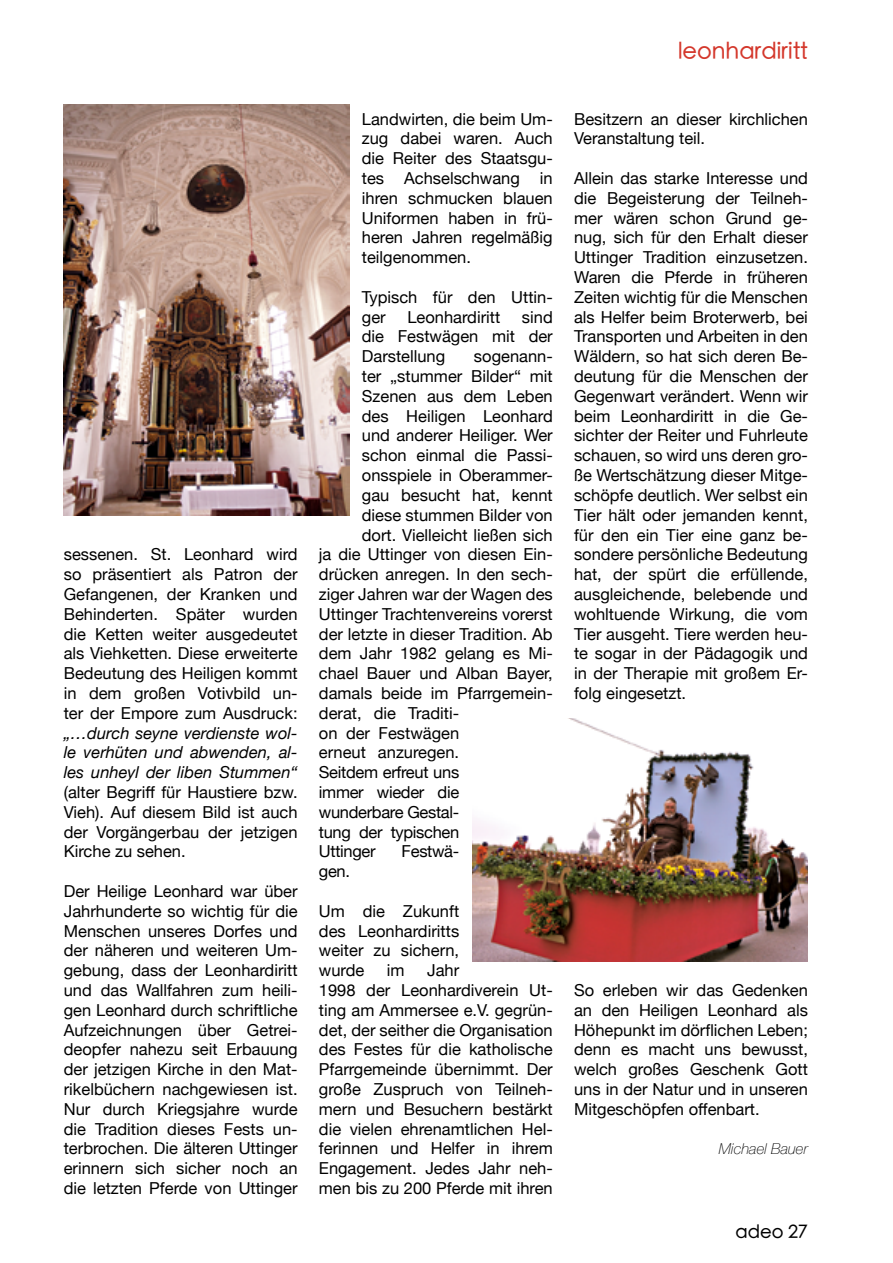
<style>
.page{position:relative;width:893px;height:1263px;background:#fff}
.page>*{position:absolute;margin:0;border:0;box-sizing:border-box;transform-origin:0 0}
.t1{font:500 22.5px "ST Heiti SC";color:#d4372b}
.t2{font:500 18px "ST Heiti SC";color:#000}
.t3{font:16.5px/19.8px "Helvetica Neue";color:#000;text-align:justify}
.t4{font:italic 16.5px/19.8px "Helvetica Neue";color:#000;text-align:justify}
.t5{font:16.5px "Helvetica Neue";letter-spacing:-.02em;color:#000}
.t6{font:italic 100 15px "Helvetica Neue";color:#000}
</style>
<div class="page">
<img style="left:64px;top:105px;width:285px;height:410px">
<img style="left:472px;top:719px;width:336px;height:242px">
<h1 class="t1" style="left:678px;top:39px;width:131px">leonhardiritt</h1>
<p class="t3" style="left:64px;top:545px;width:235px">sessenen. St. Leonhard wird so präsentiert als Patron der Gefangenen, der Kranken und Behinderten. Später wurden die Ketten weiter ausgedeutet als Viehketten. Diese erweiterte Bedeutung des Heiligen kommt in dem großen Votivbild un&shy;ter der Empore zum Ausdruck:</p>
<p class="t4" style="left:64px;top:724px;width:235px">„…durch seyne verdienste wol&shy;le verhüten und abwenden, al&shy;les unheyl der liben Stummen“</p>
<p class="t3" style="left:64px;top:783px;width:235px">(alter Begriff für Haustiere bzw.<br>Vieh). Auf diesem Bild ist auch der Vorgängerbau der jetzigen Kirche zu sehen.</p>
<p class="t3" style="left:64px;top:882px;width:235px">Der Heilige Leonhard war über Jahrhunderte so wichtig für die Menschen unseres Dorfes und der näheren und weiteren Um&shy;gebung, dass der Leonhardiritt und das Wallfahren zum heili&shy;gen Leonhard durch schriftliche Aufzeichnungen über Getrei&shy;deopfer nahezu seit Erbauung der jetzigen Kirche in den Mat&shy;rikelbüchern nachgewiesen ist.<br>Nur durch Kriegsjahre wurde die Tradition dieses Fests un&shy;terbrochen. Die älteren Uttinger erinnern sich sicher noch an die letzten Pferde von Uttinger</p>
<p class="t3" style="left:362px;top:110px;width:192px">Landwirten, die beim Um&shy;zug dabei waren. Auch die Reiter des Staatsgu&shy;tes Achselschwang in ihren schmucken blauen Uniformen haben in frü&shy;heren Jahren regelmäßig teilgenommen.</p>
<p class="t3" style="left:362px;top:288px;width:192px">Typisch für den Uttin&shy;ger</p>
<p class="t3" style="left:362px;top:308px;width:192px;text-indent:160px">sind die Festwägen mit der Darstellung</p>
<p class="t3" style="left:407px;top:308px;width:94px">Leonhardiritt</p>
<p class="t3" style="left:474px;top:347px;width:80px">sogenann-</p>
<p class="t3" style="left:362px;top:367px;width:192px">ter „stummer Bilder“ mit</p>
<p class="t3" style="left:362px;top:387px;width:192px">Szenen aus dem Leben</p>
<p class="t3" style="left:362px;top:407px;width:192px">des Heiligen Leonhard</p>
<p class="t3" style="left:362px;top:427px;width:192px">und anderer Heiliger. Wer</p>
<p class="t3" style="left:362px;top:446px;width:192px">schon einmal die Passi-</p>
<p class="t3" style="left:362px;top:466px;width:192px">onsspiele in Oberammer-</p>
<p class="t3" style="left:362px;top:486px;width:192px">gau besucht hat, kennt</p>
<p class="t3" style="left:362px;top:506px;width:192px">diese stummen Bilder von</p>
<p class="t3" style="left:362px;top:526px;width:192px">dort. Vielleicht ließen sich</p>
<p class="t3" style="left:319px;top:545px;width:235px">ja die Uttinger von diesen Ein-</p>
<p class="t3" style="left:319px;top:565px;width:235px">drücken anregen. In den sech-</p>
<p class="t3" style="left:319px;top:585px;width:235px">ziger Jahren war der Wagen des</p>
<p class="t3" style="left:319px;top:605px;width:235px">Uttinger Trachtenvereins vorerst</p>
<p class="t3" style="left:319px;top:625px;width:235px">der letzte in dieser Tradition. Ab</p>
<p class="t3" style="left:319px;top:644px;width:235px">dem Jahr 1982 gelang es Mi-</p>
<p class="t3" style="left:319px;top:664px;width:235px">chael Bauer und Alban Bayer,</p>
<p class="t3" style="left:319px;top:684px;width:235px">damals beide im Pfarrgemein-</p>
<p class="t3" style="left:319px;top:704px;width:142px">derat, die Traditi-</p>
<p class="t3" style="left:319px;top:724px;width:142px">on der Festwägen</p>
<p class="t3" style="left:319px;top:743px;width:142px">erneut anzuregen.</p>
<p class="t5" style="left:319px;top:760px;width:142px">Seitdem erfreut uns</p>
<p class="t5" style="left:319px;top:780px;width:142px">immer wieder die</p>
<p class="t5" style="left:319px;top:800px;width:142px">wunderbare Gestal-</p>
<p class="t5" style="left:319px;top:820px;width:142px">tung der typischen</p>
<p class="t5" style="left:319px;top:839px;width:58px">Uttinger</p>
<p class="t3" style="left:402px;top:842px;width:59px">Festwä-</p>
<p class="t3" style="left:319px;top:862px;width:33px">gen.</p>
<p class="t3" style="left:319px;top:902px;width:142px">Um die Zukunft des Leonhardiritts weiter zu sichern, wurde</p>
<p class="t3" style="left:319px;top:961px;width:235px;text-align:left;text-indent:108px">Jahr<br>1998 der Leonhardiverein Ut&shy;ting am Ammersee e.V. gegrün&shy;det, der seither die Organisation des Festes für die katholische<br>Pfarrgemeinde übernimmt. Der große Zuspruch von Teilneh&shy;mern und Besuchern bestärkt die vielen ehrenamtlichen Hel&shy;ferinnen und Helfer in ihrem<br>Engagement. Jedes Jahr neh&shy;men bis zu 200 Pferde mit ihren</p>
<p class="t3" style="left:387px;top:961px;width:19px">im</p>
<p class="t3" style="left:574px;top:110px;width:235px">Besitzern an dieser kirchlichen<br>Veranstaltung teil.</p>
<p class="t3" style="left:574px;top:169px;width:235px">Allein das starke Interesse und die Begeisterung der Teilneh&shy;mer wären schon Grund ge&shy;nug, sich für den Erhalt dieser Uttinger Tradition einzusetzen.<br>Waren die Pferde in früheren Zeiten wichtig für die Menschen als Helfer beim Broterwerb, bei Transporten und Arbeiten in den Wäldern, so hat sich deren Be&shy;deutung für die Menschen der Gegenwart verändert. Wenn wir beim Leonhardiritt in die Ge&shy;sichter der Reiter und Fuhrleute schauen, so wird uns deren gro&shy;ße Wertschätzung dieser Mitge&shy;schöpfe deutlich. Wer selbst ein Tier hält oder jemanden kennt, für den ein Tier eine ganz be&shy;sondere persönliche Bedeutung hat, der spürt die erfüllende, ausgleichende, belebende und wohltuende Wirkung, die vom Tier ausgeht. Tiere werden heu&shy;te sogar in der Pädagogik und in der Therapie mit großem Er&shy;folg eingesetzt.</p>
<p class="t3" style="left:574px;top:981px;width:235px">So erleben wir das Gedenken an den Heiligen Leonhard als Höhepunkt im dörflichen Leben; denn es macht uns bewusst, welch großes Geschenk Gott uns in der Natur und in unseren Mitgeschöpfen offenbart.</p>
<p class="t6" style="left:719px;top:1137px;width:90px">Michael Bauer</p>
<p class="t2" style="left:735px;top:1223px;width:74px">adeo 27</p>
</div>
